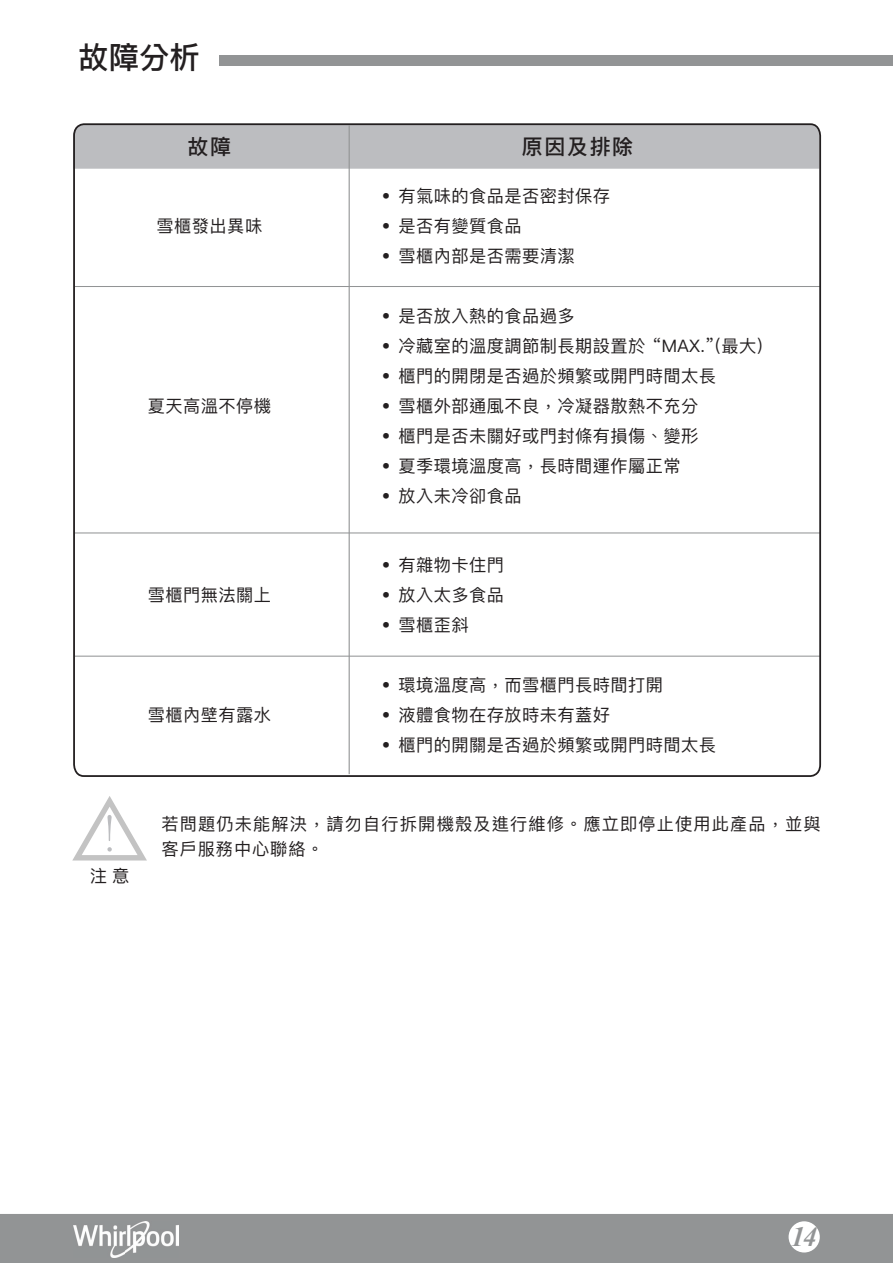
<style>
.page{position:relative;width:893px;height:1263px;background:#fff}
.page>*{position:absolute;margin:0;border:0;box-sizing:border-box;transform-origin:0 0}
.t1{font:500 30.45px "Ping Fang TC";color:#231f20}
.t2{font:italic 700 27.75px "Times New Roman";color:#929495}
.t3{font:500 21px "Ping Fang TC";letter-spacing:.075em;color:#231f20}
.t4{font:17.25px "Ping Fang TC";letter-spacing:.025em;color:#231f20}
.t5{font:17.25px/24.8px "Ping Fang TC";letter-spacing:.065em;color:#231f20}
</style>
<div class="page">
<div style="left:0;top:1214px;width:893px;height:49px;background:#929495"></div>
<img style="left:74px;top:1222px;width:104px;height:35px">
<div style="left:789px;top:1221px;width:31px;height:31px;background:#fff;border-radius:50%"></div>
<div style="left:220px;top:56px;width:673px;height:10px;background:#929495"></div>
<svg style="left:73px;top:123px;width:749px;height:654px"></svg>
<svg style="left:73px;top:796px;width:74px;height:64px"></svg>
<p class="t1" style="left:78px;top:38px;width:123px">故障分析</p>
<p class="t3" style="left:188px;top:133px;width:45px">故障</p>
<p class="t3" style="left:522px;top:133px;width:113px">原因及排除</p>
<p class="t4" style="left:157px;top:215px;width:107px">雪櫃發出異味</p>
<p class="t4" style="left:148px;top:395px;width:125px">夏天高溫不停機</p>
<p class="t4" style="left:148px;top:584px;width:125px">雪櫃門無法關上</p>
<p class="t4" style="left:148px;top:704px;width:125px">雪櫃內壁有露水</p>
<p class="t4" style="left:382px;top:185px;width:230px">• 有氣味的食品是否密封保存</p>
<p class="t4" style="left:382px;top:215px;width:141px">• 是否有變質食品</p>
<p class="t4" style="left:382px;top:245px;width:194px">• 雪櫃內部是否需要清潔</p>
<p class="t4" style="left:382px;top:305px;width:194px">• 是否放入熱的食品過多</p>
<p class="t4" style="left:382px;top:335px;width:382px">• 冷藏室的溫度調節制長期設置於 “MAX.”(最大)</p>
<p class="t4" style="left:382px;top:365px;width:336px">• 櫃門的開閉是否過於頻繁或開門時間太長</p>
<p class="t4" style="left:382px;top:395px;width:318px">• 雪櫃外部通風不良，冷凝器散熱不充分</p>
<p class="t4" style="left:382px;top:425px;width:318px">• 櫃門是否未關好或門封條有損傷、變形</p>
<p class="t4" style="left:382px;top:455px;width:300px">• 夏季環境溫度高，長時間運作屬正常</p>
<p class="t4" style="left:382px;top:485px;width:141px">• 放入未冷卻食品</p>
<p class="t4" style="left:382px;top:554px;width:124px">• 有雜物卡住門</p>
<p class="t4" style="left:382px;top:584px;width:124px">• 放入太多食品</p>
<p class="t4" style="left:382px;top:614px;width:88px">• 雪櫃歪斜</p>
<p class="t4" style="left:382px;top:674px;width:283px">• 環境溫度高，而雪櫃門長時間打開</p>
<p class="t4" style="left:382px;top:704px;width:230px">• 液體食物在存放時未有蓋好</p>
<p class="t4" style="left:382px;top:734px;width:336px">• 櫃門的開關是否過於頻繁或開門時間太長</p>
<p class="t4" style="left:90px;top:865px;width:41px">注意</p>
<p class="t5" style="left:162px;top:811px;width:661px">若問題仍未能解決，請勿自行拆開機殼及進行維修。應立即停止使用此產品，並與客戶服務中心聯絡。</p>
<h2 class="t2" style="left:791px;top:1217px;width:28px">14</h2>
</div>
